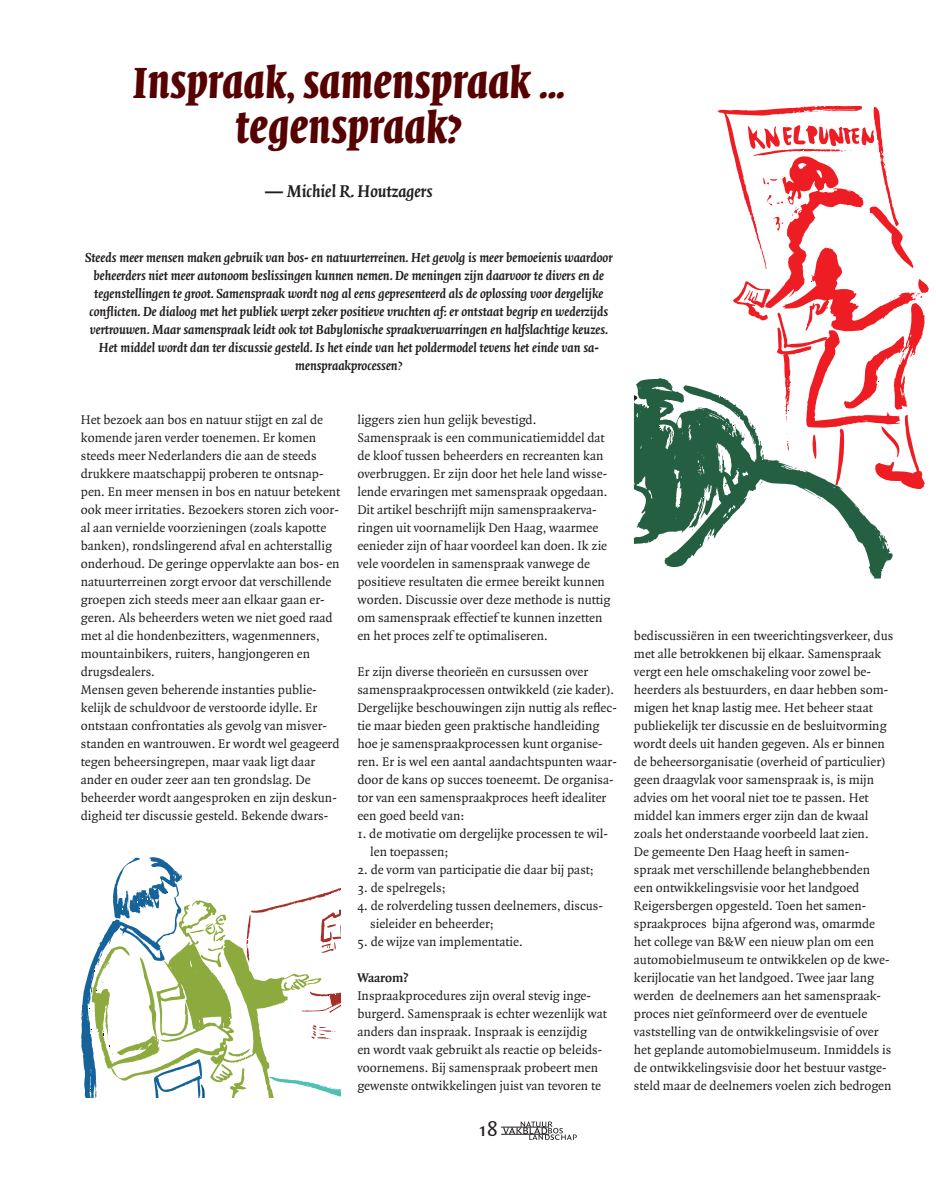
<style>
.page{position:relative;width:936px;height:1191px;background:#fff}
.page>*{position:absolute;margin:0;border:0;box-sizing:border-box;transform-origin:0 0}
.t1{font:italic 700 45px/45px "Quadraat Dis";color:#570202;text-align:center}
.t2{font:21px "Quadraat Sans";color:#231f20}
.t3{font:italic 700 18px "Quadraat";color:#231f20}
.t4{font:italic 700 13.95px/18px "Quadraat";color:#231f20;text-align:center}
.t5{font:13.5px/18px "Quadraat";color:#231f20}
.t6{font:700 13.5px "Quadraat";color:#231f20}
</style>
<div class="page">
<svg style="left:503px;top:1121px;width:73px;height:18px"></svg>
<hr style="left:501px;top:1126px;width:48px;height:1px;background:#231f20">
<hr style="left:501px;top:1134px;width:48px;height:1px;background:#231f20">
<svg style="left:634px;top:519px;width:258px;height:59px"></svg>
<svg style="left:634px;top:105px;width:295px;height:414px"></svg>
<svg style="left:872px;top:525px;width:16px;height:25px"></svg>
<svg style="left:81px;top:857px;width:259px;height:240px"></svg>
<h1 class="t1" style="left:133px;top:61px;width:433px">Inspraak, samenspraak ... tegenspraak?</h1>
<h3 class="t3" style="left:265px;top:181px;width:169px">— Michiel R. Houtzagers</h3>
<p class="t4" style="left:85px;top:249px;width:529px">Steeds meer mensen maken gebruik van bos- en natuurterreinen. Het gevolg is meer bemoeienis waardoor beheerders niet meer autonoom beslissingen kunnen nemen. De meningen zijn daarvoor te divers en de tegenstellingen te groot. Samenspraak wordt nog al eens gepresenteerd als de oplossing voor dergelijke conflicten. De dialoog met het publiek werpt zeker positieve vruchten af: er ontstaat begrip en wederzijds vertrouwen. Maar samenspraak leidt ook tot Babylonische spraakverwarringen en halfslachtige keuzes.<br>Het middel wordt dan ter discussie gesteld. Is het einde van het poldermodel tevens het einde van sa&shy;menspraakprocessen?</p>
<p class="t5" style="left:81px;top:411px;width:261px">Het bezoek aan bos en natuur stijgt en zal de komende jaren verder toenemen. Er komen steeds meer Nederlanders die aan de steeds drukkere maatschappij proberen te ontsnap&shy;pen. En meer mensen in bos en natuur betekent ook meer irritaties. Bezoekers storen zich voor&shy;al aan vernielde voorzieningen (zoals kapotte banken), rondslingerend afval en achterstallig onderhoud. De geringe oppervlakte aan bos- en natuurterreinen zorgt ervoor dat verschillende groepen zich steeds meer aan elkaar gaan er&shy;geren. Als beheerders weten we niet goed raad met al die hondenbezitters, wagenmenners, mountainbikers, ruiters, hangjongeren en drugsdealers.<br>Mensen geven beherende instanties publie&shy;kelijk de schuldvoor de verstoorde idylle. Er ontstaan confrontaties als gevolg van misver&shy;standen en wantrouwen. Er wordt wel geageerd tegen beheersingrepen, maar vaak ligt daar ander en ouder zeer aan ten grondslag. De beheerder wordt aangesproken en zijn deskun&shy;digheid ter discussie gesteld. Bekende dwars-</p>
<p class="t5" style="left:357px;top:411px;width:254px">liggers zien hun gelijk bevestigd.<br>Samenspraak is een communicatiemiddel dat de kloof tussen beheerders en recreanten kan overbruggen. Er zijn door het hele land wisse&shy;lende ervaringen met samenspraak opgedaan.<br>Dit artikel beschrijft mijn samenspraakerva&shy;ringen uit voornamelijk Den Haag, waarmee eenieder zijn of haar voordeel kan doen. Ik zie vele voordelen in samenspraak vanwege de positieve resultaten die ermee bereikt kunnen worden. Discussie over deze methode is nuttig om samenspraak effectief te kunnen inzetten en het proces zelf te optimaliseren.</p>
<p class="t5" style="left:357px;top:663px;width:261px">Er zijn diverse theorieën en cursussen over samenspraakprocessen ontwikkeld (zie kader).<br>Dergelijke beschouwingen zijn nuttig als reflec&shy;tie maar bieden geen praktische handleiding hoe je samenspraakprocessen kunt organise&shy;ren. Er is wel een aantal aandachtspunten waar&shy;door de kans op succes toeneemt. De organisa&shy;tor van een samenspraakproces heeft idealiter een goed beeld van:</p>
<p class="t5" style="left:370px;top:825px;width:239px;text-indent:-13px">1. de motivatie om dergelijke processen te wil&shy;len toepassen;</p>
<p class="t5" style="left:357px;top:861px;width:238px">2. de vorm van participatie die daar bij past;</p>
<p class="t5" style="left:357px;top:879px;width:90px">3. de spelregels;</p>
<p class="t5" style="left:370px;top:897px;width:234px;text-indent:-13px">4. de rolverdeling tussen deelnemers, discus&shy;sieleider en beheerder;</p>
<p class="t5" style="left:357px;top:933px;width:167px">5. de wijze van implementatie.</p>
<p class="t6" style="left:357px;top:970px;width:53px">Waarom?</p>
<p class="t5" style="left:357px;top:987px;width:251px">Inspraakprocedures zijn overal stevig inge&shy;burgerd. Samenspraak is echter wezenlijk wat anders dan inspraak. Inspraak is eenzijdig<br>en wordt vaak gebruikt als reactie op beleids&shy;voornemens. Bij samenspraak probeert men gewenste ontwikkelingen juist van tevoren te</p>
<h2 class="t2" style="left:479px;top:1117px;width:20px">18</h2>
<p class="t5" style="left:634px;top:627px;width:261px">bediscussiëren in een tweerichtingsverkeer, dus met alle betrokkenen bij elkaar. Samenspraak vergt een hele omschakeling voor zowel be&shy;heerders als bestuurders, en daar hebben som&shy;migen het knap lastig mee. Het beheer staat publiekelijk ter discussie en de besluitvorming wordt deels uit handen gegeven. Als er binnen de beheersorganisatie (overheid of particulier) geen draagvlak voor samenspraak is, is mijn advies om het vooral niet toe te passen. Het middel kan immers erger zijn dan de kwaal zoals het onderstaande voorbeeld laat zien.<br>De gemeente Den Haag heeft in samen-<br>spraak met verschillende belanghebbenden<br>een ontwikkelingsvisie voor het landgoed Reigersbergen opgesteld. Toen het samen&shy;spraakproces bijna afgerond was, omarmde het college van B&amp;W een nieuw plan om een automobielmuseum te ontwikkelen op de kwe&shy;kerijlocatie van het landgoed. Twee jaar lang werden de deelnemers aan het samenspraak&shy;proces niet geïnformeerd over de eventuele vaststelling van de ontwikkelingsvisie of over het geplande automobielmuseum. Inmiddels is de ontwikkelingsvisie door het bestuur vastge&shy;steld maar de deelnemers voelen zich bedrogen</p>
</div>
